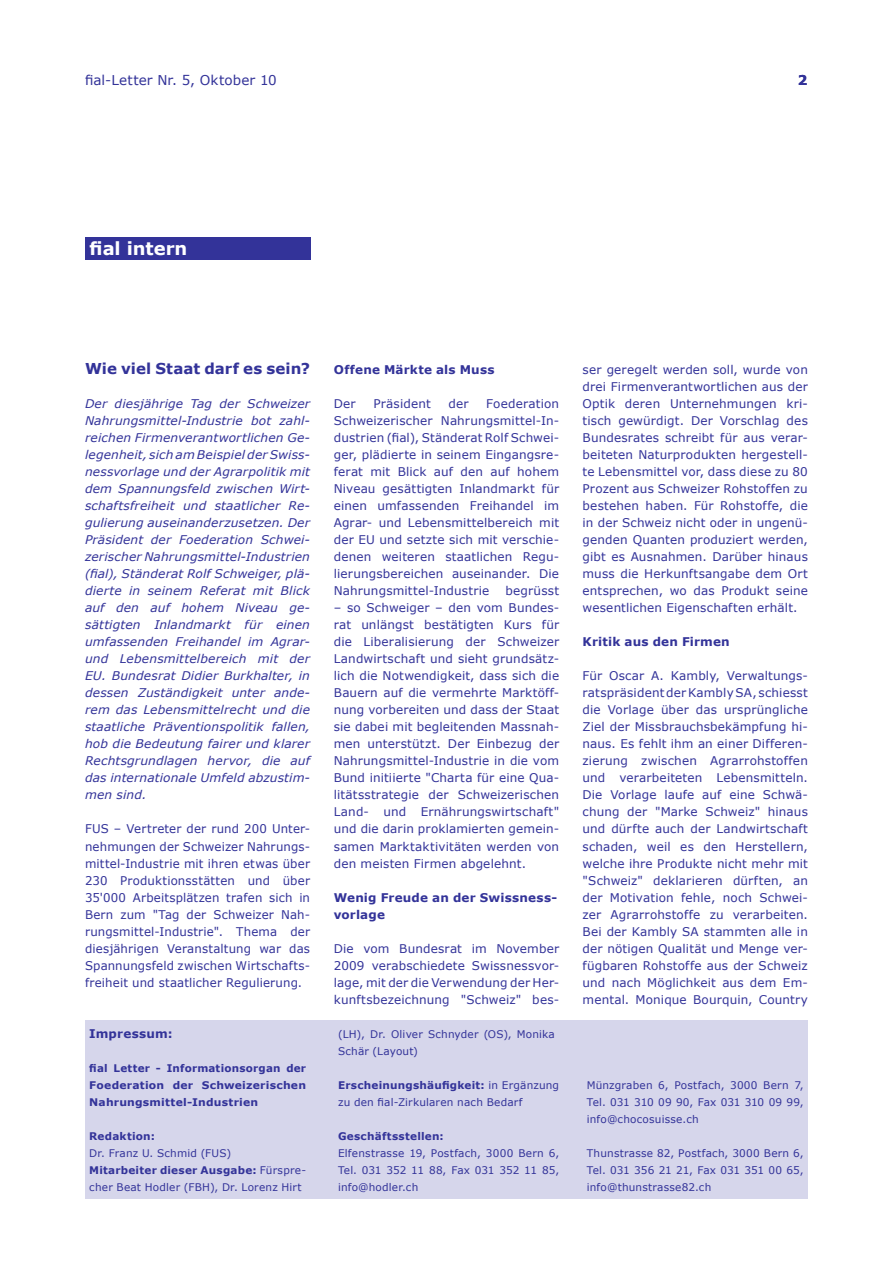
<style>
.page{position:relative;width:893px;height:1263px;background:#fff}
.page>*{position:absolute;margin:0;border:0;box-sizing:border-box;transform-origin:0 0}
.oberthema{font:700 18px "Verdana";letter-spacing:-.005em;color:#fff}
.titel{font:700 15px "Verdana";letter-spacing:.005em;color:#339}
.fliesstext{font:13.5px "Verdana";letter-spacing:.01em;color:#339}
.fliesstext-2{font:700 13.5px "Verdana";color:#339}
.fliesstext-3{font:12px/17px "Verdana";letter-spacing:.015em;color:#339;text-align:justify}
.fliesstext_heas{font:italic 12px/17px "Verdana";letter-spacing:.01em;color:#339;text-align:justify}
.fliesstext-4{font:700 12px/17px "Verdana";letter-spacing:.015em;color:#339}
.inhaltsv__impressum{font:700 12px "Verdana";letter-spacing:.015em;color:#339}
.inhaltsv__impressum-2{font:10.5px/17px "Verdana";letter-spacing:.015em;color:#339}
.inhaltsv__impressum-3{font:700 10.5px/17px "Verdana";letter-spacing:.02em;color:#339;text-align:justify}
.s1{font-weight:700}
</style>
<div class="page">
<div style="left:85px;top:1020px;width:723px;height:179px;background:#d6d6eb"></div>
<div style="left:85px;top:237px;width:226px;height:23px;background:#339"></div>
<p class="fliesstext" style="left:85px;top:72px;width:193px">fial-Letter Nr. 5, Oktober 10</p>
<p class="fliesstext-2" style="left:798px;top:72px;width:11px">2</p>
<p class="oberthema" style="left:90px;top:237px;width:99px">fial intern</p>
<p class="titel" style="left:85px;top:359px;width:226px">Wie viel Staat darf es sein?</p>
<p class="fliesstext_heas" style="left:85px;top:395px;width:227px">Der diesjährige Tag der Schweizer Nahrungsmittel-Industrie bot zahl&shy;reichen Firmenverantwortlichen Ge&shy;legenheit, sich am Beispiel der Swiss&shy;nessvorlage und der Agrarpolitik mit dem Spannungsfeld zwischen Wirt&shy;schaftsfreiheit und staatlicher Re&shy;gulierung auseinanderzusetzen. Der Präsident der Foederation Schwei&shy;zerischer Nahrungsmittel-Industrien (fial), Ständerat Rolf Schweiger, plä&shy;dierte in seinem Referat mit Blick auf den auf hohem Niveau ge&shy;sättigten Inlandmarkt für einen umfassenden Freihandel im Agrar&shy;und Lebensmittelbereich mit der EU. Bundesrat Didier Burkhalter, in dessen Zuständigkeit unter ande&shy;rem das Lebensmittelrecht und die staatliche Präventionspolitik fallen, hob die Bedeutung fairer und klarer Rechtsgrundlagen hervor, die auf das internationale Umfeld abzustim&shy;men sind.</p>
<p class="fliesstext-3" style="left:85px;top:820px;width:227px">FUS – Vertreter der rund 200 Unter&shy;nehmungen der Schweizer Nahrungs&shy;mittel-Industrie mit ihren etwas über 230 Produktionsstätten und über 35'000 Arbeitsplätzen trafen sich in Bern zum "Tag der Schweizer Nah&shy;rungsmittel-Industrie". Thema der diesjährigen Veranstaltung war das Spannungsfeld zwischen Wirtschafts&shy;freiheit und staatlicher Regulierung.</p>
<p class="inhaltsv__impressum" style="left:89px;top:1025px;width:85px">Impressum:</p>
<p class="inhaltsv__impressum-3" style="left:89px;top:1059px;width:218px">fial Letter - Informationsorgan der Foederation der Schweizerischen Nahrungsmittel-Industrien</p>
<p class="inhaltsv__impressum-3" style="left:89px;top:1127px;width:67px">Redaktion:</p>
<p class="inhaltsv__impressum-2" style="left:89px;top:1144px;width:143px">Dr. Franz U. Schmid (FUS)</p>
<p class="inhaltsv__impressum-2" style="left:89px;top:1161px;width:218px"><span class="s1">Mitarbeiter dieser Ausgabe:</span> Fürspre&shy;cher Beat Hodler (FBH), Dr. Lorenz Hirt</p>
<p class="fliesstext-4" style="left:334px;top:361px;width:162px">Offene Märkte als Muss</p>
<p class="fliesstext-3" style="left:334px;top:395px;width:23px">Der</p>
<p class="fliesstext-3" style="left:373px;top:395px;width:59px">Präsident</p>
<p class="fliesstext-3" style="left:448px;top:395px;width:22px">der</p>
<p class="fliesstext-3" style="left:334px;top:395px;width:227px;text-indent:152px">Foederation Schweizerischer Nahrungsmittel-In&shy;dustrien (fial), Ständerat Rolf Schwei&shy;ger, plädierte in seinem Eingangsre&shy;ferat mit Blick auf den auf hohem Niveau gesättigten Inlandmarkt für einen umfassenden Freihandel im Agrar- und Lebensmittelbereich mit der EU und setzte sich mit verschie&shy;denen weiteren staatlichen Regu&shy;lierungsbereichen auseinander. Die Nahrungsmittel-Industrie</p>
<p class="fliesstext-3" style="left:505px;top:582px;width:55px">begrüsst</p>
<p class="fliesstext-3" style="left:334px;top:599px;width:227px">– so Schweiger – den vom Bundes&shy;rat unlängst bestätigten Kurs für die Liberalisierung der Schweizer Landwirtschaft und sieht grundsätz&shy;lich die Notwendigkeit, dass sich die Bauern auf die vermehrte Marktöff&shy;nung vorbereiten und dass der Staat sie dabei mit begleitenden Massnah&shy;men unterstützt. Der Einbezug der Nahrungsmittel-Industrie in die vom Bund initiierte "Charta für eine Qua&shy;litätsstrategie der Schweizerischen Land- und Ernährungswirtschaft" und die darin proklamierten gemein&shy;samen Marktaktivitäten werden von den meisten Firmen abgelehnt.</p>
<p class="fliesstext-4" style="left:334px;top:888px;width:225px">Wenig Freude an der Swissness&shy;vorlage</p>
<p class="fliesstext-3" style="left:334px;top:939px;width:227px">Die vom Bundesrat im November 2009 verabschiedete Swissnessvor&shy;lage, mit der die Verwendung der Her&shy;kunftsbezeichnung "Schweiz" bes-</p>
<p class="inhaltsv__impressum-2" style="left:338px;top:1025px;width:218px">(LH), Dr. Oliver Schnyder (OS), Monika<br>Schär (Layout)</p>
<p class="inhaltsv__impressum-2" style="left:338px;top:1076px;width:223px"><span class="s1">Erscheinungshäufigkeit:</span> in Ergänzung zu den fial-Zirkularen nach Bedarf</p>
<p class="inhaltsv__impressum-3" style="left:338px;top:1127px;width:107px">Geschäftsstellen:</p>
<p class="inhaltsv__impressum-2" style="left:338px;top:1144px;width:223px;text-align:justify">Elfenstrasse 19, Postfach, 3000 Bern 6, Tel. 031 352 11 88, Fax 031 352 11 85, info@hodler.ch</p>
<p class="fliesstext-3" style="left:583px;top:361px;width:227px">ser geregelt werden soll, wurde von drei Firmenverantwortlichen aus der Optik deren Unternehmungen kri&shy;tisch gewürdigt. Der Vorschlag des Bundesrates schreibt für aus verar&shy;beiteten Naturprodukten hergestell&shy;te Lebensmittel vor, dass diese zu 80<br>Prozent aus Schweizer Rohstoffen zu bestehen haben. Für Rohstoffe, die in der Schweiz nicht oder in ungenü&shy;genden Quanten produziert werden, gibt es Ausnahmen. Darüber hinaus muss die Herkunftsangabe dem Ort entsprechen, wo das Produkt seine wesentlichen Eigenschaften erhält.</p>
<p class="fliesstext-4" style="left:583px;top:633px;width:149px">Kritik aus den Firmen</p>
<p class="fliesstext-3" style="left:583px;top:667px;width:227px">Für Oscar A. Kambly, Verwaltungs&shy;ratspräsident der Kambly SA, schiesst die Vorlage über das ursprüngliche Ziel der Missbrauchsbekämpfung hi&shy;naus. Es fehlt ihm an einer Differen&shy;zierung zwischen Agrarrohstoffen und verarbeiteten Lebensmitteln.<br>Die Vorlage laufe auf eine Schwä&shy;chung der "Marke Schweiz" hinaus und dürfte auch der Landwirtschaft schaden, weil es den Herstellern, welche ihre Produkte nicht mehr mit "Schweiz" deklarieren dürften, an der Motivation fehle, noch Schwei&shy;zer Agrarrohstoffe zu verarbeiten.<br>Bei der Kambly SA stammten alle in der nötigen Qualität und Menge ver&shy;fügbaren Rohstoffe aus der Schweiz und nach Möglichkeit aus dem Em&shy;mental. Monique Bourquin, Country</p>
<p class="inhaltsv__impressum-2" style="left:587px;top:1076px;width:218px;text-align:justify">Münzgraben 6, Postfach, 3000 Bern 7, Tel. 031 310 09 90, Fax 031 310 09 99, info@chocosuisse.ch</p>
<p class="inhaltsv__impressum-2" style="left:587px;top:1144px;width:218px;text-align:justify">Thunstrasse 82, Postfach, 3000 Bern 6, Tel. 031 356 21 21, Fax 031 351 00 65, info@thunstrasse82.ch</p>
</div>
